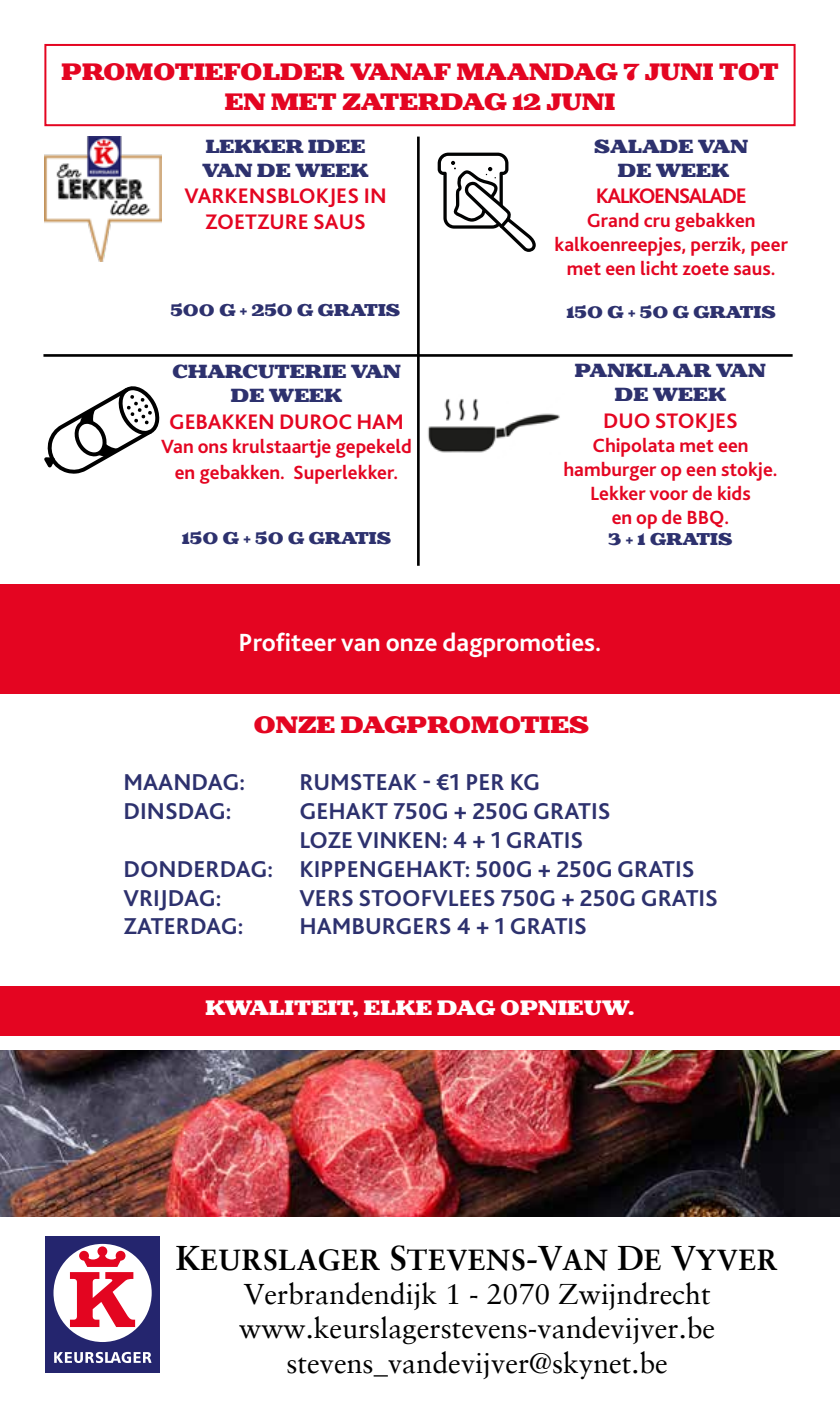
<style>
.page{position:relative;width:840px;height:1418px;background:#fff}
.page>*{position:absolute;margin:0;border:0;box-sizing:border-box;transform-origin:0 0}
.t1{font:700 34.2px "Sab Kleinkap 2";color:#000}
.t2{font:28.6px/34.2px "Sabon";color:#000;text-align:center}
.t3{font:700 26px "Bliss 2";color:#fff}
.t4{font:900 25px/30px "Battleslab";color:#e40521;text-align:center}
.t5{font:700 24px "Bliss 2";color:#2d316e}
.t6{font:700 22px/26.4px "Bliss 2";letter-spacing:-.01em;color:#e40521;text-align:center}
.t7{font:900 22px "Battleslab";color:#fff}
.t8{font:700 22px "Bliss 2";letter-spacing:-.07em;color:#e40521}
.t9{font:700 20px/24px "Bliss 2";color:#e40521;text-align:center}
.t10{font:900 20px/24px "Battleslab";color:#2d316e;text-align:center}
.t11{font:900 18px "Battleslab";color:#2d316e}
</style>
<div class="page">
<div style="left:45px;top:1235px;width:115px;height:137px;background:#24256e"></div>
<div style="left:53px;top:1243px;width:99px;height:98px;background:#fff;border-radius:50%"></div>
<svg style="left:70px;top:1246px;width:65px;height:80px"></svg>
<svg style="left:54px;top:1351px;width:98px;height:12px"></svg>
<svg style="left:437px;top:152px;width:99px;height:100px"></svg>
<img style="left:45px;top:137px;width:116px;height:124px">
<svg style="left:45px;top:386px;width:114px;height:88px"></svg>
<img style="left:419px;top:379px;width:141px;height:85px">
<hr style="left:417px;top:137px;width:2px;height:429px;background:#000">
<hr style="left:43px;top:354px;width:749px;height:3px;background:#000">
<div style="left:44px;top:44px;width:751px;height:82px;border:2px solid #e40521"></div>
<div style="left:0;top:584px;width:839px;height:110px;background:#e40521"></div>
<img style="left:0;top:1050px;width:839px;height:166px">
<div style="left:0;top:986px;width:839px;height:49px;background:#e40521"></div>
<p class="t4" style="left:61px;top:58px;width:718px">PROMOTIEFOLDER VANAF MAANDAG 7 JUNI TOT<br>EN MET ZATERDAG 12 JUNI</p>
<p class="t10" style="left:202px;top:135px;width:168px;text-align:left">LEKKER IDEE<br>VAN DE WEEK</p>
<p class="t6" style="left:184px;top:182px;width:204px">VARKENSBLOKJES IN<br>ZOETZURE SAUS</p>
<p class="t11" style="left:170px;top:299px;width:231px">500 G + 250 G GRATIS</p>
<p class="t10" style="left:172px;top:360px;width:230px">CHARCUTERIE VAN<br>DE WEEK</p>
<p class="t6" style="left:169px;top:408px;width:236px">GEBAKKEN DUROC HAM</p>
<p class="t9" style="left:161px;top:432px;width:252px;line-height:26.4px">Van ons krulstaartje gepekeld en gebakken. Superlekker.</p>
<p class="t11" style="left:182px;top:527px;width:211px">150 G + 50 G GRATIS</p>
<p class="t10" style="left:594px;top:135px;width:155px">SALADE VAN<br>DE WEEK</p>
<p class="t8" style="left:595px;top:182px;width:152px">KALKOENSALADE</p>
<p class="t9" style="left:554px;top:208px;width:235px">Grand cru gebakken kalkoenreepjes, perzik, peer met een licht zoete saus.</p>
<p class="t11" style="left:566px;top:301px;width:211px">150 G + 50 G GRATIS</p>
<p class="t10" style="left:574px;top:359px;width:192px">PANKLAAR VAN<br>DE WEEK</p>
<p class="t6" style="left:602px;top:407px;width:136px">DUO STOKJES</p>
<p class="t9" style="left:563px;top:432px;width:215px">Chipolata met een hamburger op een stokje.<br>Lekker voor de kids<br>en op de BBQ.</p>
<p class="t11" style="left:608px;top:529px;width:126px">3 + 1 GRATIS</p>
<p class="t3" style="left:238px;top:626px;width:364px">Profiteer van onze dagpromoties.</p>
<p class="t4" style="left:253px;top:710px;width:337px">ONZE DAGPROMOTIES</p>
<p class="t5" style="left:123px;top:767px;width:123px">MAANDAG:</p>
<p class="t5" style="left:299px;top:767px;width:242px">RUMSTEAK - €1 PER KG</p>
<p class="t5" style="left:123px;top:796px;width:109px">DINSDAG:</p>
<p class="t5" style="left:299px;top:796px;width:312px">GEHAKT 750G + 250G GRATIS</p>
<p class="t5" style="left:299px;top:825px;width:285px">LOZE VINKEN: 4 + 1 GRATIS</p>
<p class="t5" style="left:123px;top:854px;width:572px">DONDERDAG: KIPPENGEHAKT: 500G + 250G GRATIS</p>
<p class="t5" style="left:123px;top:882px;width:99px">VRIJDAG:</p>
<p class="t5" style="left:299px;top:882px;width:420px">VERS STOOFVLEES 750G + 250G GRATIS</p>
<p class="t5" style="left:123px;top:911px;width:122px">ZATERDAG:</p>
<p class="t5" style="left:299px;top:911px;width:289px">HAMBURGERS 4 + 1 GRATIS</p>
<p class="t7" style="left:205px;top:994px;width:430px">KWALITEIT, ELKE DAG OPNIEUW.</p>
<h1 class="t1" style="left:176px;top:1237px;width:604px">Keurslager Stevens-Van De Vyver</h1>
<p class="t2" style="left:239px;top:1276px;width:477px">Verbrandendijk 1 - 2070 Zwijndrecht www.keurslagerstevens-vandevijver.be stevens_vandevijver@skynet.be</p>
</div>
